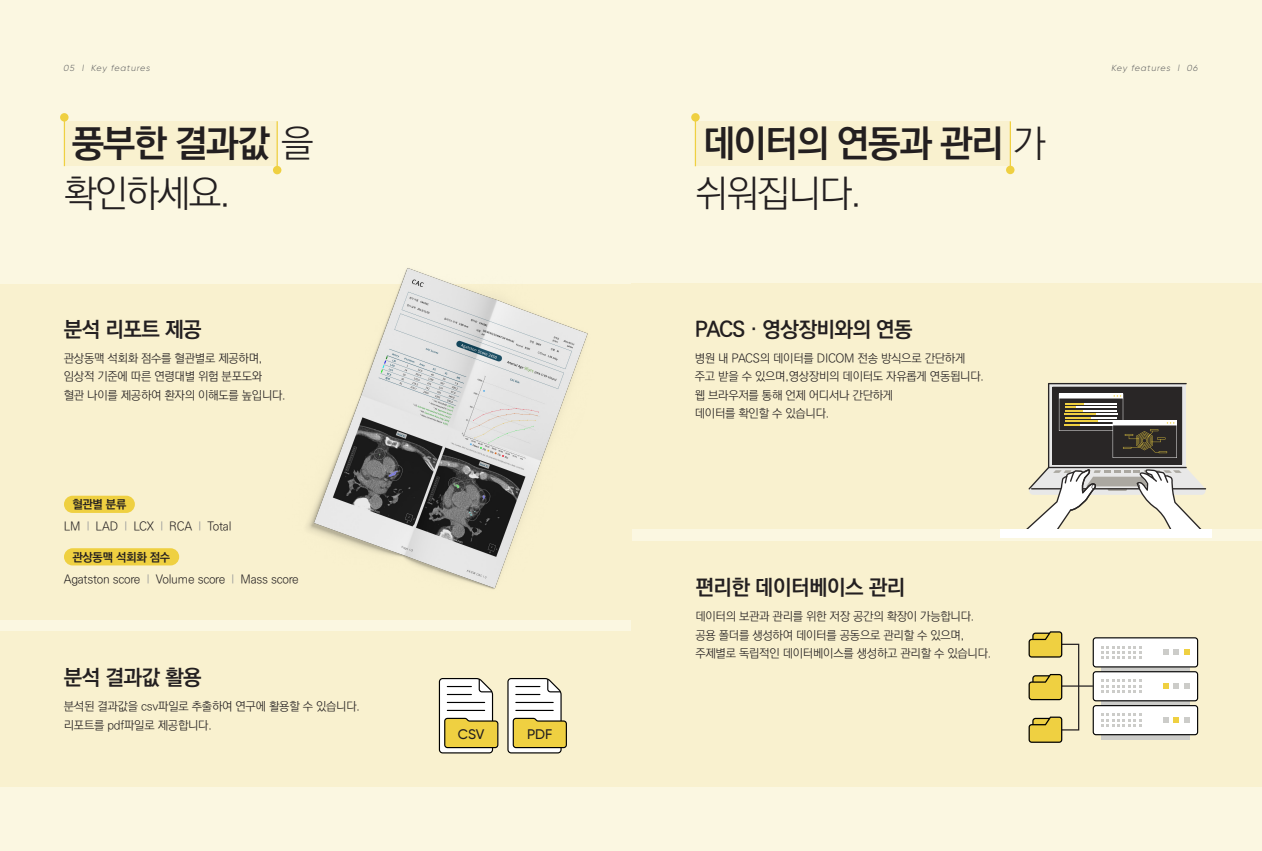
<style>
.page{position:relative;width:1262px;height:851px;background:#fff}
.page>*{position:absolute;margin:0;border:0;box-sizing:border-box;transform-origin:0 0}
.t1{font:37.5px "Ko Pub World Dotum PB";letter-spacing:-.04em;color:#231f20}
.t2{font:37.5px "Ko Pub World Dotum PL";letter-spacing:-.04em;color:#231f20}
.t3{font:21.25px "Ko Pub World Dotum PB";letter-spacing:-.025em;color:#231f20}
.t4{font:500 13.88px "Gilroy";color:#231f20}
.t5{font:11.88px/18.1px "Ko Pub World Dotum PL";letter-spacing:-.02em;color:#231f20}
.t6{font:11.88px "Ko Pub World Dotum PB";letter-spacing:-.02em;color:#231f20}
.t7{font:italic 300 8.75px "Gilroy";color:#57585a}
.s1{font-family:"Ko Pub World Dotum PL"}
.s2{color:#939598}
</style>
<div class="page">
<div style="left:0;top:0;width:1261px;height:850px;background:#fbf7e1"></div>
<div style="left:0;top:283px;width:631px;height:336px;background:#f9f1cf"></div>
<div style="left:0;top:631px;width:631px;height:156px;background:#f9f1cf"></div>
<div style="left:64px;top:495px;width:71px;height:18px;background:#efd041;border-radius:9px"></div>
<div style="left:64px;top:548px;width:115px;height:17px;background:#efd041;border-radius:9px"></div>
<div style="left:64px;top:121px;width:213px;height:45px;background:#f9f1cf"></div>
<div style="left:60px;top:113px;width:9px;height:9px;background:#efd041;border-radius:50%"></div>
<hr style="left:64px;top:121px;width:1px;height:45px;background:#efd041">
<hr style="left:276px;top:121px;width:2px;height:45px;background:#efd041">
<div style="left:273px;top:166px;width:8px;height:8px;background:#efd041;border-radius:50%"></div>
<img style="left:278px;top:268px;width:330px;height:321px">
<div style="left:695px;top:121px;width:314px;height:45px;background:#f9f1cf"></div>
<hr style="left:694px;top:121px;width:2px;height:45px;background:#efd041">
<div style="left:691px;top:113px;width:8px;height:9px;background:#efd041;border-radius:50%"></div>
<hr style="left:1009px;top:121px;width:2px;height:46px;background:#efd041">
<div style="left:1006px;top:166px;width:8px;height:8px;background:#efd041;border-radius:50%"></div>
<div style="left:631px;top:283px;width:630px;height:246px;background:#f9f1cf"></div>
<div style="left:631px;top:541px;width:630px;height:246px;background:#f9f1cf"></div>
<div style="left:1101px;top:666px;width:88px;height:73px;background:linear-gradient(to right,#ccccc9,#ccccc9)"></div>
<div style="left:1093px;top:637px;width:104px;height:29px;background:#fff;border-radius:3px"></div>
<div style="left:1092px;top:637px;width:106px;height:30px;border:1px solid #000;border-radius:3px"></div>
<svg style="left:1101px;top:646px;width:40px;height:13px"></svg>
<svg style="left:1163px;top:649px;width:26px;height:6px"></svg>
<div style="left:1093px;top:671px;width:104px;height:29px;background:#fff;border-radius:3px"></div>
<div style="left:1092px;top:671px;width:106px;height:30px;border:1px solid #000;border-radius:3px"></div>
<svg style="left:1101px;top:679px;width:40px;height:14px"></svg>
<svg style="left:1163px;top:683px;width:26px;height:5px"></svg>
<div style="left:1093px;top:705px;width:104px;height:29px;background:#fff;border-radius:3px"></div>
<div style="left:1092px;top:705px;width:106px;height:30px;border:1px solid #000;border-radius:3px"></div>
<svg style="left:1101px;top:713px;width:40px;height:13px"></svg>
<svg style="left:1163px;top:717px;width:26px;height:5px"></svg>
<hr style="left:1061px;top:685px;width:31px;height:1px;background:#231f20">
<svg style="left:1028px;top:631px;width:51px;height:111px"></svg>
<hr style="left:1031px;top:488px;width:175px;height:1px;background:#292626">
<svg style="left:1026px;top:383px;width:179px;height:146px"></svg>
<div style="left:1000px;top:529px;width:212px;height:9px;background:#fff"></div>
<svg style="left:439px;top:678px;width:59px;height:75px;background:#dfd4a2"></svg>
<hr style="left:447px;top:685px;width:25px;height:2px;background:#000">
<hr style="left:447px;top:693px;width:25px;height:2px;background:#000">
<hr style="left:447px;top:701px;width:38px;height:2px;background:#000">
<hr style="left:447px;top:709px;width:38px;height:2px;background:#000">
<svg style="left:507px;top:678px;width:60px;height:75px;background:#ded3a2"></svg>
<hr style="left:515px;top:685px;width:25px;height:2px;background:#000">
<hr style="left:515px;top:693px;width:25px;height:2px;background:#000">
<hr style="left:515px;top:701px;width:38px;height:2px;background:#000">
<hr style="left:515px;top:709px;width:38px;height:2px;background:#000">
<p class="t7" style="left:63px;top:63px;width:90px">05 l Key features</p>
<p class="t7" style="left:1111px;top:63px;width:90px">Key features l 06</p>
<p class="t1" style="left:72px;top:117px;width:244px">풍부한 결과값 <span class="s1">을</span></p>
<p class="t2" style="left:64px;top:167px;width:169px">확인하세요.</p>
<p class="t3" style="left:64px;top:313px;width:139px">분석 리포트 제공</p>
<p class="t5" style="left:64px;top:350px;width:200px">관상동맥 석회화 점수를 혈관별로 제공하며,</p>
<p class="t5" style="left:64px;top:368px;width:200px">임상적 기준에 따른 연령대별 위험 분포도와</p>
<p class="t5" style="left:64px;top:386px;width:223px">혈관 나이를 제공하여 환자의 이해도를 높입니다.</p>
<p class="t6" style="left:72px;top:496px;width:56px">혈관별 분류</p>
<p class="t5" style="left:64px;top:518px;width:169px">LM <span class="s2">l</span> LAD <span class="s2">l</span> LCX <span class="s2">l</span> RCA <span class="s2">l</span> Total</p>
<p class="t6" style="left:72px;top:548px;width:99px">관상동맥 석회화 점수</p>
<p class="t5" style="left:64px;top:570px;width:236px">Agatston score <span class="s2">l</span> Volume score <span class="s2">l</span> Mass score</p>
<p class="t3" style="left:64px;top:661px;width:139px">분석 결과값 활용</p>
<p class="t5" style="left:64px;top:698px;width:298px">분석된 결과값을 csv파일로 추출하여 연구에 활용할 수 있습니다.</p>
<p class="t5" style="left:64px;top:716px;width:150px">리포트를 pdf파일로 제공합니다.</p>
<p class="t4" style="left:458px;top:726px;width:28px">CSV</p>
<p class="t4" style="left:527px;top:726px;width:27px">PDF</p>
<p class="t1" style="left:702px;top:117px;width:345px">데이터의 연동과 관리 <span class="s1">가</span></p>
<p class="t2" style="left:694px;top:167px;width:169px">쉬워집니다.</p>
<p class="t3" style="left:694px;top:313px;width:219px">PACS · 영상장비와의 연동</p>
<p class="t5" style="left:694px;top:350px;width:291px">병원 내 PACS의 데이터를 DICOM 전송 방식으로 간단하게 주고 받을 수 있으며,영상장비의 데이터도 자유롭게 연동됩니다.</p>
<p class="t5" style="left:694px;top:386px;width:200px">웹 브라우저를 통해 언제 어디서나 간단하게</p>
<p class="t5" style="left:694px;top:404px;width:136px">데이터를 확인할 수 있습니다.</p>
<p class="t3" style="left:695px;top:571px;width:211px">편리한 데이터베이스 관리</p>
<p class="t5" style="left:695px;top:608px;width:280px">데이터의 보관과 관리를 위한 저장 공간의 확장이 가능합니다.</p>
<p class="t5" style="left:695px;top:626px;width:270px">공용 폴더를 생성하여 데이터를 공동으로 관리할 수 있으며,</p>
<p class="t5" style="left:695px;top:644px;width:297px">주제별로 독립적인 데이터베이스를 생성하고 관리할 수 있습니다.</p>
</div>
